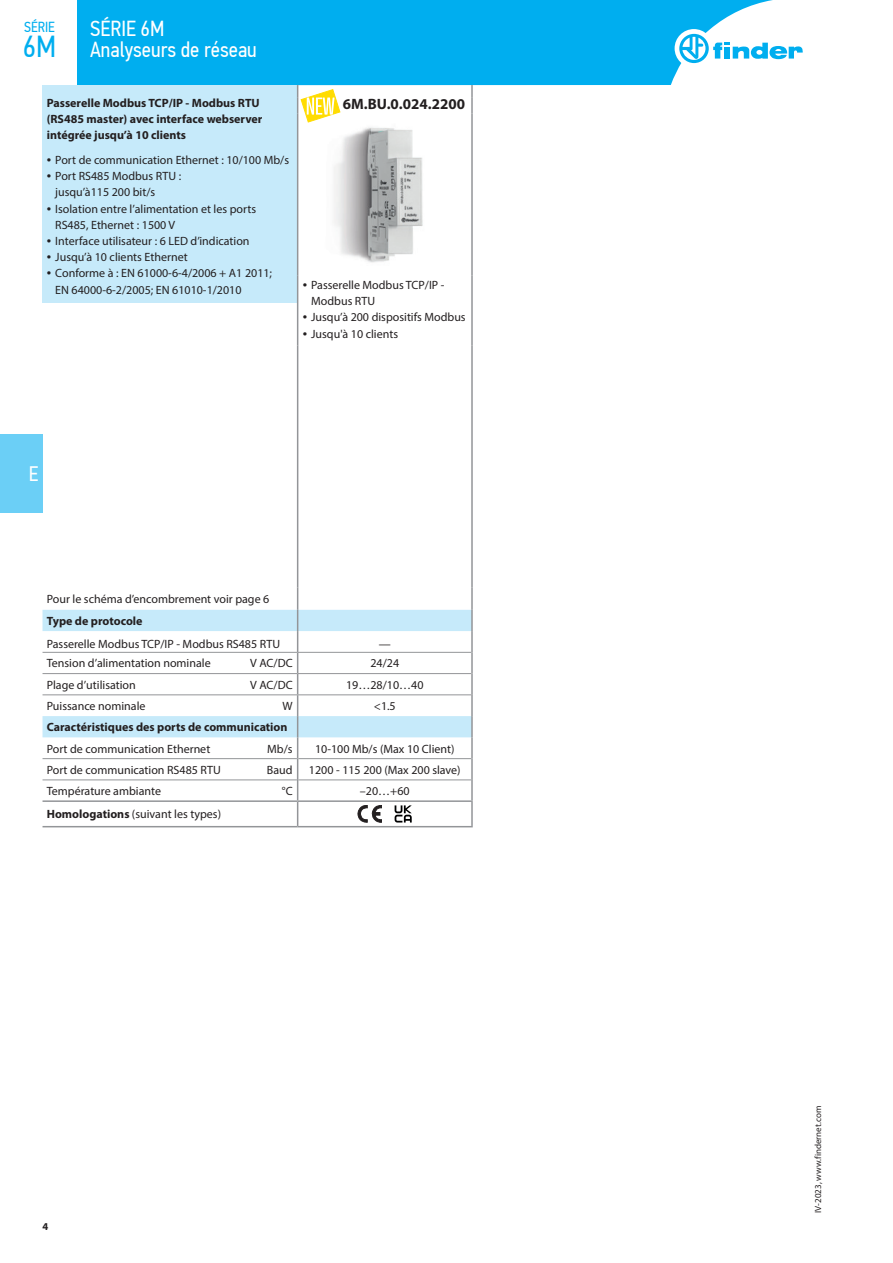
<style>
.page{position:relative;width:893px;height:1263px;background:#fff}
.page>*{position:absolute;margin:0;border:0;box-sizing:border-box;transform-origin:0 0}
.t1{font:30.3px "PF Din Text Cond Pro";color:#00aeef}
.t2{font:21.75px/21px "PF Din Text Cond Pro";color:#fff}
.t3{font:21px "PF Din Text Cond Pro";color:#fff}
.Corpo_Bold_10pt{font:700 15px "Myriad Pro";color:#231f20}
.t4{font:14.55px "PF Din Text Cond Pro";color:#00aeef}
.Corpo{font:12px/16.2px "Myriad Pro";color:#231f20}
.Corpo_Bold{font:700 12px/16.2px "Myriad Pro";color:#231f20}
.Corpo_Centrato{font:12px "Myriad Pro";color:#231f20}
.Corpo-2{font:700 12px "Myriad Pro";color:#231f20}
.t5{font:700 10.5px "Myriad Pro";color:#231f20}
.t6{font:9px "Myriad Pro";color:#231f20}
.s1{font-size:15.75px}
.s2{font-weight:700}
</style>
<div class="page">
<div style="left:0;top:434px;width:43px;height:78px;background:#6bcff6"></div>
<div style="left:77px;top:0;width:696px;height:85px;background:#00aeef"></div>
<div style="left:675px;top:29px;width:38px;height:39px;background:#fff;border-radius:50%"></div>
<svg style="left:679px;top:34px;width:124px;height:29px"></svg>
<div style="left:43px;top:85px;width:255px;height:218px;background:#c6eafa"></div>
<svg style="left:43px;top:610px;width:428px;height:127px"></svg>
<hr style="left:43px;top:758px;width:254px;height:1px;background:#939598">
<hr style="left:298px;top:758px;width:173px;height:1px;background:#939598">
<hr style="left:43px;top:779px;width:254px;height:1px;background:#939598">
<hr style="left:298px;top:779px;width:173px;height:1px;background:#939598">
<hr style="left:298px;top:800px;width:175px;height:2px;background:#939598">
<hr style="left:297px;top:113px;width:1px;height:163px;background:#939598">
<hr style="left:297px;top:276px;width:1px;height:70px;background:#939598">
<hr style="left:297px;top:346px;width:1px;height:242px;background:#939598">
<svg style="left:471px;top:85px;width:2px;height:28px"></svg>
<hr style="left:471px;top:113px;width:2px;height:163px;background:#939598">
<hr style="left:471px;top:276px;width:2px;height:70px;background:#939598">
<hr style="left:471px;top:346px;width:2px;height:242px;background:#939598">
<hr style="left:471px;top:588px;width:2px;height:22px;background:#939598">
<hr style="left:471px;top:610px;width:2px;height:21px;background:#939598">
<hr style="left:471px;top:631px;width:2px;height:21px;background:#939598">
<hr style="left:471px;top:652px;width:2px;height:22px;background:#939598">
<hr style="left:471px;top:674px;width:2px;height:21px;background:#939598">
<hr style="left:471px;top:695px;width:2px;height:21px;background:#939598">
<hr style="left:471px;top:716px;width:2px;height:21px;background:#939598">
<hr style="left:471px;top:737px;width:2px;height:22px;background:#939598">
<hr style="left:471px;top:759px;width:2px;height:21px;background:#939598">
<hr style="left:471px;top:780px;width:2px;height:20px;background:#939598">
<hr style="left:471px;top:802px;width:2px;height:24px;background:#939598">
<hr style="left:43px;top:652px;width:255px;height:1px;background:#939598">
<hr style="left:43px;top:673px;width:255px;height:1px;background:#939598">
<hr style="left:43px;top:694px;width:255px;height:1px;background:#939598">
<svg style="left:297px;top:588px;width:1px;height:238px"></svg>
<hr style="left:298px;top:652px;width:173px;height:1px;background:#939598">
<hr style="left:298px;top:673px;width:173px;height:1px;background:#939598">
<hr style="left:298px;top:694px;width:173px;height:1px;background:#939598">
<hr style="left:43px;top:800px;width:255px;height:2px;background:#939598">
<hr style="left:43px;top:826px;width:255px;height:1px;background:#939598">
<hr style="left:298px;top:826px;width:175px;height:1px;background:#939598">
<img style="left:334px;top:127px;width:89px;height:136px">
<svg style="left:395px;top:805px;width:17px;height:17px"></svg>
<svg style="left:358px;top:805px;width:24px;height:17px"></svg>
<svg style="left:297px;top:85px;width:43px;height:37px"></svg>
<p class="t4" style="left:24px;top:19px;width:32px">SÉRIE</p>
<h1 class="t1" style="left:23px;top:28px;width:35px">6M</h1>
<h2 class="t2" style="left:90px;top:18px;width:168px">SÉRIE 6M<br>Analyseurs de réseau</h2>
<p class="Corpo_Bold" style="left:47px;top:94px;width:217px">Passerelle Modbus TCP/IP - Modbus RTU (RS485 master) avec interface webserver intégrée jusqu’à 10 clients</p>
<p class="Corpo" style="left:47px;top:152px;width:244px"><span class="s1">•</span> Port de communication Ethernet : 10/100 Mb/s</p>
<p class="Corpo" style="left:55px;top:168px;width:127px;text-indent:-9px"><span class="s1">•</span> Port RS485 Modbus RTU : jusqu’à115 200 bit/s</p>
<p class="Corpo" style="left:55px;top:200px;width:202px;text-indent:-9px"><span class="s1">•</span> Isolation entre l’alimentation et les ports<br>RS485, Ethernet : 1500 V</p>
<p class="Corpo" style="left:47px;top:233px;width:204px"><span class="s1">•</span> Interface utilisateur : 6 LED d’indication</p>
<p class="Corpo" style="left:47px;top:249px;width:142px"><span class="s1">•</span> Jusqu’à 10 clients Ethernet</p>
<p class="Corpo" style="left:55px;top:265px;width:218px;text-indent:-9px"><span class="s1">•</span> Conforme à : EN 61000-6-4/2006 + A1 2011;<br>EN 64000-6-2/2005; EN 61010-1/2010</p>
<p class="Corpo_Bold_10pt" style="left:343px;top:94px;width:124px">6M.BU.0.024.2200</p>
<p class="Corpo" style="left:311px;top:277px;width:135px;text-indent:-9px"><span class="s1">•</span> Passerelle Modbus TCP/IP -<br>Modbus RTU</p>
<p class="Corpo" style="left:303px;top:309px;width:165px"><span class="s1">•</span> Jusqu’à 200 dispositifs Modbus</p>
<p class="Corpo" style="left:303px;top:325px;width:97px"><span class="s1">•</span> Jusqu'à 10 clients</p>
<h3 class="t3" style="left:29px;top:461px;width:11px">E</h3>
<p class="Corpo" style="left:47px;top:591px;width:224px">Pour le schéma d’encombrement voir page 6</p>
<p class="Corpo_Bold" style="left:47px;top:612px;width:97px">Type de protocole</p>
<p class="Corpo" style="left:47px;top:636px;width:235px">Passerelle Modbus TCP/IP - Modbus RS485 RTU</p>
<p class="Corpo_Centrato" style="left:379px;top:637px;width:13px">—</p>
<p class="Corpo" style="left:47px;top:655px;width:165px">Tension d’alimentation nominale</p>
<p class="Corpo" style="left:250px;top:655px;width:44px">V AC/DC</p>
<p class="Corpo_Centrato" style="left:370px;top:656px;width:30px">24/24</p>
<p class="Corpo" style="left:47px;top:676px;width:91px">Plage d’utilisation</p>
<p class="Corpo" style="left:250px;top:676px;width:44px">V AC/DC</p>
<p class="Corpo_Centrato" style="left:346px;top:677px;width:79px">19…28/10…40</p>
<p class="Corpo" style="left:47px;top:698px;width:100px">Puissance nominale</p>
<p class="Corpo" style="left:282px;top:698px;width:12px">W</p>
<p class="Corpo_Centrato" style="left:374px;top:698px;width:23px">&lt;1.5</p>
<p class="Corpo-2" style="left:47px;top:719px;width:242px">Caractéristiques des ports de communication</p>
<p class="Corpo" style="left:47px;top:740px;width:165px">Port de communication Ethernet</p>
<p class="Corpo" style="left:267px;top:740px;width:27px">Mb/s</p>
<p class="Corpo_Centrato" style="left:315px;top:741px;width:141px">10-100 Mb/s (Max 10 Client)</p>
<p class="Corpo" style="left:47px;top:761px;width:176px">Port de communication RS485 RTU</p>
<p class="Corpo" style="left:267px;top:761px;width:27px">Baud</p>
<p class="Corpo_Centrato" style="left:309px;top:762px;width:153px">1200 - 115 200 (Max 200 slave)</p>
<p class="Corpo" style="left:47px;top:783px;width:116px">Température ambiante</p>
<p class="Corpo" style="left:282px;top:783px;width:12px">°C</p>
<p class="Corpo_Centrato" style="left:360px;top:784px;width:51px">–20…+60</p>
<p class="Corpo" style="left:47px;top:806px;width:176px"><span class="s2">Homologations</span> (suivant les types)</p>
<p class="t5" style="left:43px;top:1219px;width:7px">4</p>
<p class="t6" style="left:812px;top:1213px;width:108px;rotate:-90deg">IV-2023, www.findernet.com</p>
</div>
